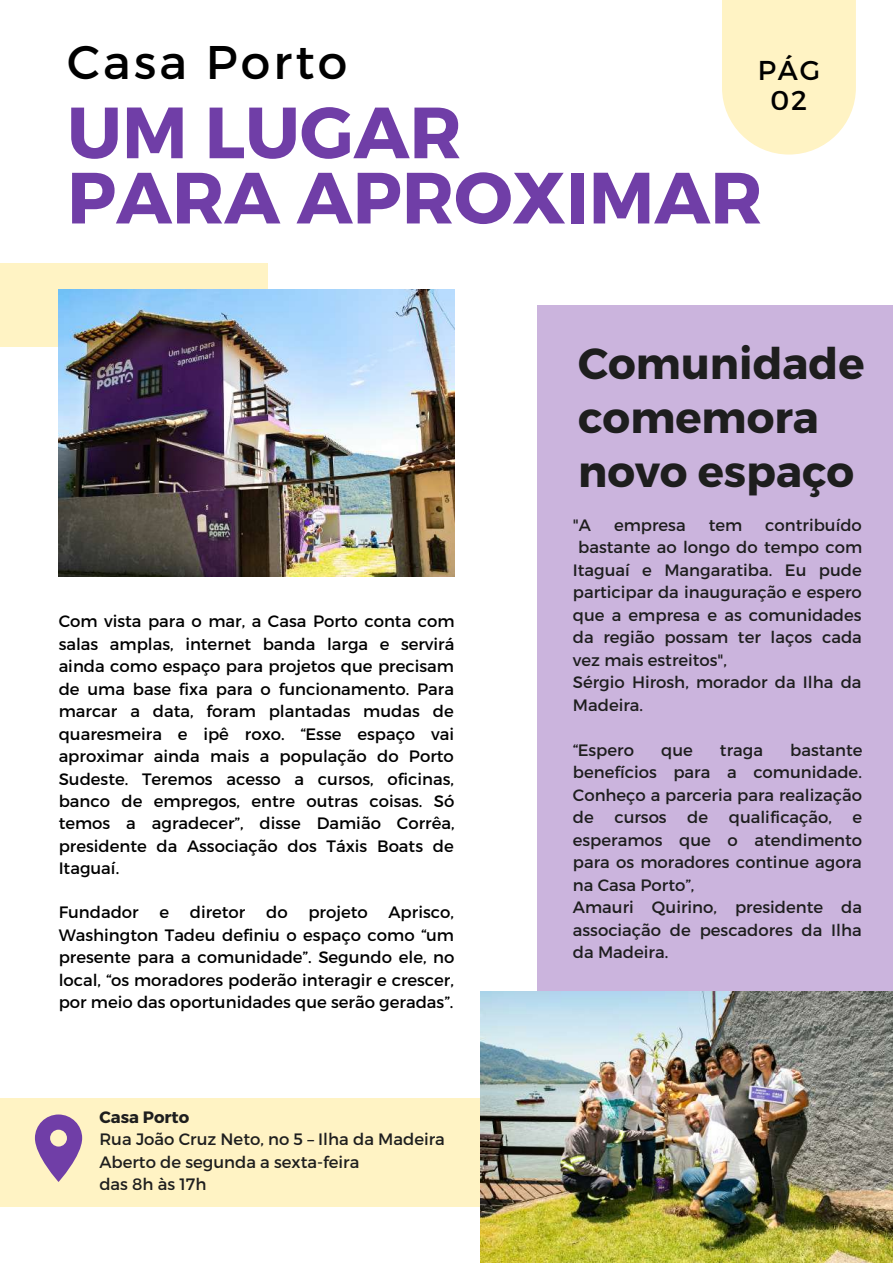
<style>
.page{position:relative;width:893px;height:1264px;background:#fff}
.page>*{position:absolute;margin:0;border:0;box-sizing:border-box;transform-origin:0 0}
.t1{font:700 72.3px/65.2px "Montserrat";color:#703ea7}
.t2{font:47.1px "Montserrat";letter-spacing:.07em;color:#000}
.t3{font:700 43.5px/54px "Montserrat";color:#1e1e1e}
.t4{font:27.3px/30.3px "Montserrat";color:#000;text-align:center}
.t5{font:16.5px/22.5px "Montserrat";color:#000;text-align:justify}
.t6{font:16.5px/22.5px "Montserrat";color:#1e1e1e}
.t7{font:700 16.5px "Montserrat";color:#1e1e1e}
</style>
<div class="page">
<div style="left:0;top:263px;width:268px;height:83px;background:#fff3c4"></div>
<img style="left:59px;top:289px;width:395px;height:287px">
<div style="left:537px;top:306px;width:355px;height:956px;background:#cbb4dd"></div>
<div style="left:722px;top:0;width:133px;height:154px;background:#fff3c4"></div>
<div style="left:0;top:1098px;width:492px;height:108px;background:#fff3c4"></div>
<img style="left:480px;top:991px;width:412px;height:271px">
<svg style="left:35px;top:1114px;width:47px;height:67px"></svg>
<h2 class="t2" style="left:67px;top:32px;width:282px">Casa Porto</h2>
<h3 class="t4" style="left:757px;top:53px;width:64px">PÁG<br>02</h3>
<h1 class="t1" style="left:67px;top:96px;width:697px">UM LUGAR<br>PARA APROXIMAR</h1>
<p class="t5" style="left:59px;top:609px;width:397px">Com vista para o mar, a Casa Porto conta com salas amplas, internet banda larga e servirá ainda como espaço para projetos que precisam de uma base fixa para o funcionamento. Para marcar a data, foram plantadas mudas de quaresmeira e ipê roxo. “Esse espaço vai aproximar ainda mais a população do Porto Sudeste. Teremos acesso a cursos, oficinas, banco de empregos, entre outras coisas. Só temos a agradecer”, disse Damião Corrêa, presidente da Associação dos Táxis Boats de Itaguaí.</p>
<p class="t5" style="left:59px;top:900px;width:397px;text-indent:330px">Aprisco, Washington Tadeu definiu o espaço como “um presente para a comunidade”. Segundo ele, no local, “os moradores poderão interagir e crescer, por meio das oportunidades que serão geradas”.</p>
<p class="t5" style="left:59px;top:900px;width:82px">Fundador</p>
<p class="t5" style="left:159px;top:900px;width:11px">e</p>
<p class="t5" style="left:190px;top:900px;width:57px">diretor</p>
<p class="t5" style="left:266px;top:900px;width:23px">do</p>
<p class="t5" style="left:308px;top:900px;width:61px">projeto</p>
<p class="t7" style="left:99px;top:1106px;width:91px">Casa Porto</p>
<p class="t6" style="left:99px;top:1127px;width:347px">Rua João Cruz Neto, no 5 – Ilha da Madeira<br>Aberto de segunda a sexta-feira<br>das 8h às 17h</p>
<h3 class="t3" style="left:578px;top:334px;width:288px">Comunidade comemora novo espaço</h3>
<p class="t6" style="left:573px;top:512px;width:20px">"A</p>
<p class="t6" style="left:614px;top:512px;width:73px">empresa</p>
<p class="t6" style="left:708px;top:512px;width:35px">tem</p>
<p class="t6" style="left:765px;top:512px;width:98px">contribuído</p>
<p class="t6" style="left:578px;top:535px;width:285px">bastante ao longo do tempo com</p>
<p class="t6" style="left:573px;top:557px;width:290px">Itaguaí e Mangaratiba. Eu pude</p>
<p class="t6" style="left:573px;top:580px;width:290px">participar da inauguração e espero</p>
<p class="t6" style="left:573px;top:602px;width:290px">que a empresa e as comunidades</p>
<p class="t6" style="left:573px;top:625px;width:290px">da região possam ter laços cada</p>
<p class="t6" style="left:573px;top:647px;width:156px">vez mais estreitos",</p>
<p class="t6" style="left:573px;top:670px;width:290px">Sérgio Hirosh, morador da Ilha da</p>
<p class="t6" style="left:573px;top:692px;width:72px">Madeira.</p>
<p class="t6" style="left:573px;top:737px;width:63px">“Espero</p>
<p class="t6" style="left:661px;top:737px;width:33px">que</p>
<p class="t6" style="left:720px;top:737px;width:45px">traga</p>
<p class="t6" style="left:573px;top:737px;width:291px;text-indent:217px">bastante benefícios para a comunidade.<br>Conheço a parceria para realização de cursos de qualificação, e esperamos que o atendimento para os moradores continue agora na Casa Porto”,<br>Amauri Quirino, presidente da associação de pescadores da Ilha da Madeira.</p>
</div>
